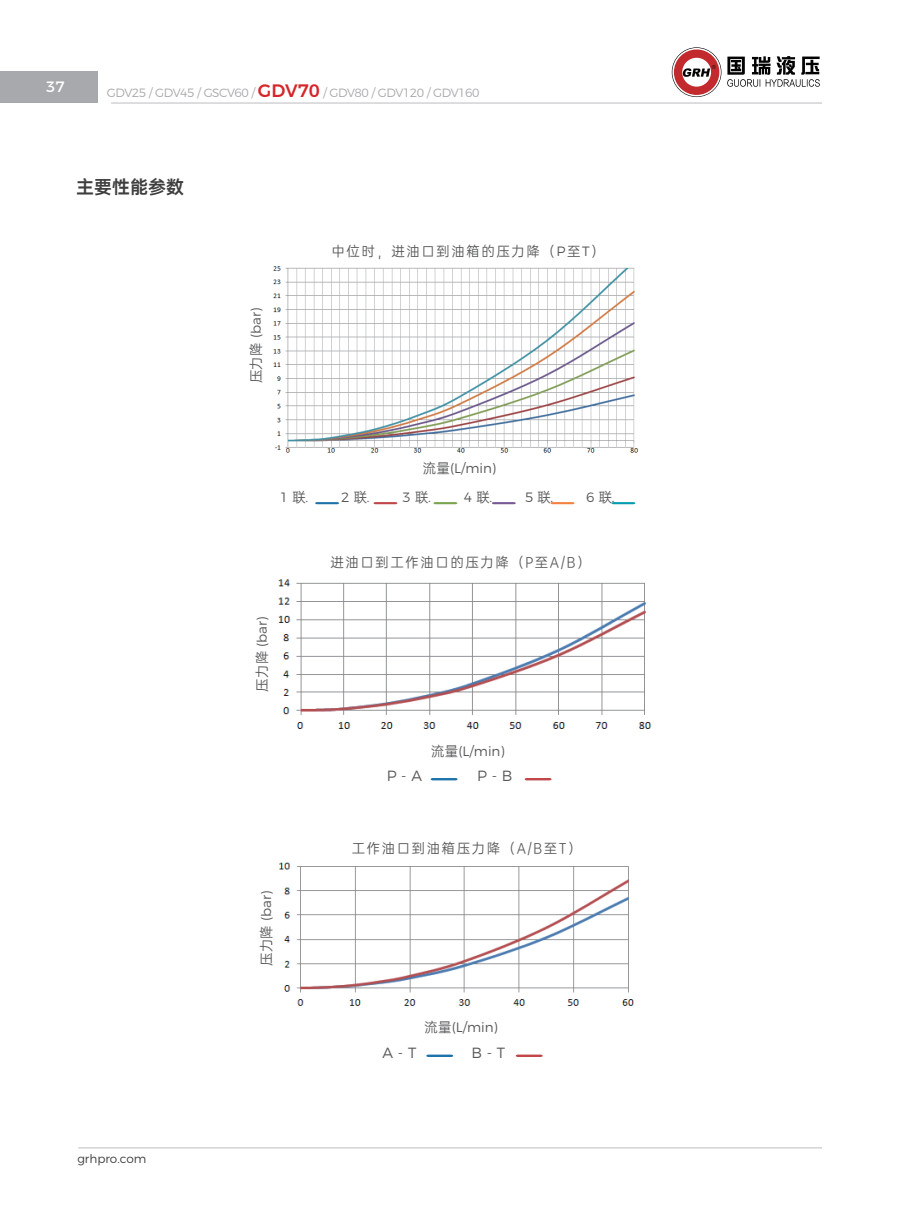
<style>
.page{position:relative;width:919px;height:1217px;background:#fff}
.page>*{position:absolute;margin:0;border:0;box-sizing:border-box;transform-origin:0 0}
.t1{font:18px "OPPO Sans B";color:#3e3e3f}
.t2{font:15px "Montserrat";color:#fff}
.t3{font:300 14.7px "Montserrat";color:#57585a}
.t4{font:300 13.5px "Montserrat";color:#57585a}
.t5{font:13.5px "OPPO Sans R";letter-spacing:.11em;color:#57585a}
.t6{font:300 12px "Montserrat";letter-spacing:-.04em;color:#a8a9ad}
.t7{font:300 12px "Montserrat";color:#3e3e3f}
.s1{font-weight:500;font-size:18px;color:#d52529}
.s2{font-family:"OPPO Sans R";font-weight:400}
.s3{font-family:"Montserrat";font-weight:300}
</style>
<div class="page">
<hr style="left:78px;top:1147px;width:744px;height:1px;background:#bcbdc0">
<hr style="left:111px;top:103px;width:711px;height:1px;background:#bcbdc0">
<div style="left:0;top:71px;width:98px;height:32px;background:#a8a9ad"></div>
<img style="left:273px;top:266px;width:365px;height:187px">
<img style="left:278px;top:579px;width:374px;height:150px">
<img style="left:278px;top:862px;width:356px;height:144px">
<svg style="left:315px;top:502px;width:24px;height:2px"></svg>
<svg style="left:373px;top:502px;width:24px;height:2px"></svg>
<svg style="left:433px;top:502px;width:24px;height:2px"></svg>
<svg style="left:492px;top:502px;width:23px;height:2px"></svg>
<svg style="left:550px;top:502px;width:24px;height:2px"></svg>
<svg style="left:611px;top:502px;width:24px;height:2px"></svg>
<svg style="left:430px;top:778px;width:27px;height:2px"></svg>
<svg style="left:524px;top:778px;width:27px;height:2px"></svg>
<svg style="left:426px;top:1054px;width:27px;height:2px"></svg>
<svg style="left:515px;top:1054px;width:27px;height:2px"></svg>
<svg style="left:671px;top:47px;width:50px;height:50px"></svg>
<svg style="left:673px;top:49px;width:46px;height:46px"></svg>
<svg style="left:727px;top:56px;width:92px;height:31px"></svg>
<p class="t2" style="left:46px;top:75px;width:20px">37</p>
<p class="t6" style="left:107px;top:83px;width:374px">GDV25 / GDV45 / GSCV60 / <span class="s1">GDV70</span> / GDV80 / GDV120 / GDV160</p>
<h1 class="t1" style="left:76px;top:172px;width:109px">主要性能参数</h1>
<p class="t4" style="left:245px;top:383px;width:77px;rotate:-90deg"><span class="s2">压力降</span> (bar)</p>
<p class="t5" style="left:331px;top:241px;width:274px">中位时，进油口到油箱的压力降（<span class="s3">P</span>至<span class="s3">T</span>）</p>
<p class="t4" style="left:422px;top:457px;width:75px"><span class="s2">流量</span>(L/min)</p>
<p class="t4" style="left:280px;top:486px;width:30px">1 <span class="s2">联</span>.</p>
<p class="t4" style="left:341px;top:486px;width:30px">2 <span class="s2">联</span>.</p>
<p class="t4" style="left:402px;top:486px;width:30px">3 <span class="s2">联</span>.</p>
<p class="t4" style="left:463px;top:486px;width:30px">4 <span class="s2">联</span>.</p>
<p class="t4" style="left:525px;top:486px;width:30px">5 <span class="s2">联</span>.</p>
<p class="t4" style="left:586px;top:486px;width:30px">6 <span class="s2">联</span>.</p>
<p class="t4" style="left:251px;top:691px;width:77px;rotate:-90deg"><span class="s2">压力降</span> (bar)</p>
<p class="t5" style="left:330px;top:551px;width:261px">进油口到工作油口的压力降（P至A/B）</p>
<p class="t4" style="left:431px;top:740px;width:75px"><span class="s2">流量</span>(L/min)</p>
<p class="t3" style="left:386px;top:764px;width:37px">P - A</p>
<p class="t3" style="left:477px;top:764px;width:37px">P - B</p>
<p class="t4" style="left:256px;top:965px;width:77px;rotate:-90deg"><span class="s2">压力降</span> (bar)</p>
<p class="t5" style="left:352px;top:837px;width:231px">工作油口到油箱压力降（A/B至T）</p>
<p class="t4" style="left:424px;top:1016px;width:75px"><span class="s2">流量</span>(L/min)</p>
<p class="t3" style="left:382px;top:1040px;width:35px">A - T</p>
<p class="t3" style="left:471px;top:1040px;width:35px">B - T</p>
<p class="t7" style="left:77px;top:1149px;width:71px">grhpro.com</p>
</div>
